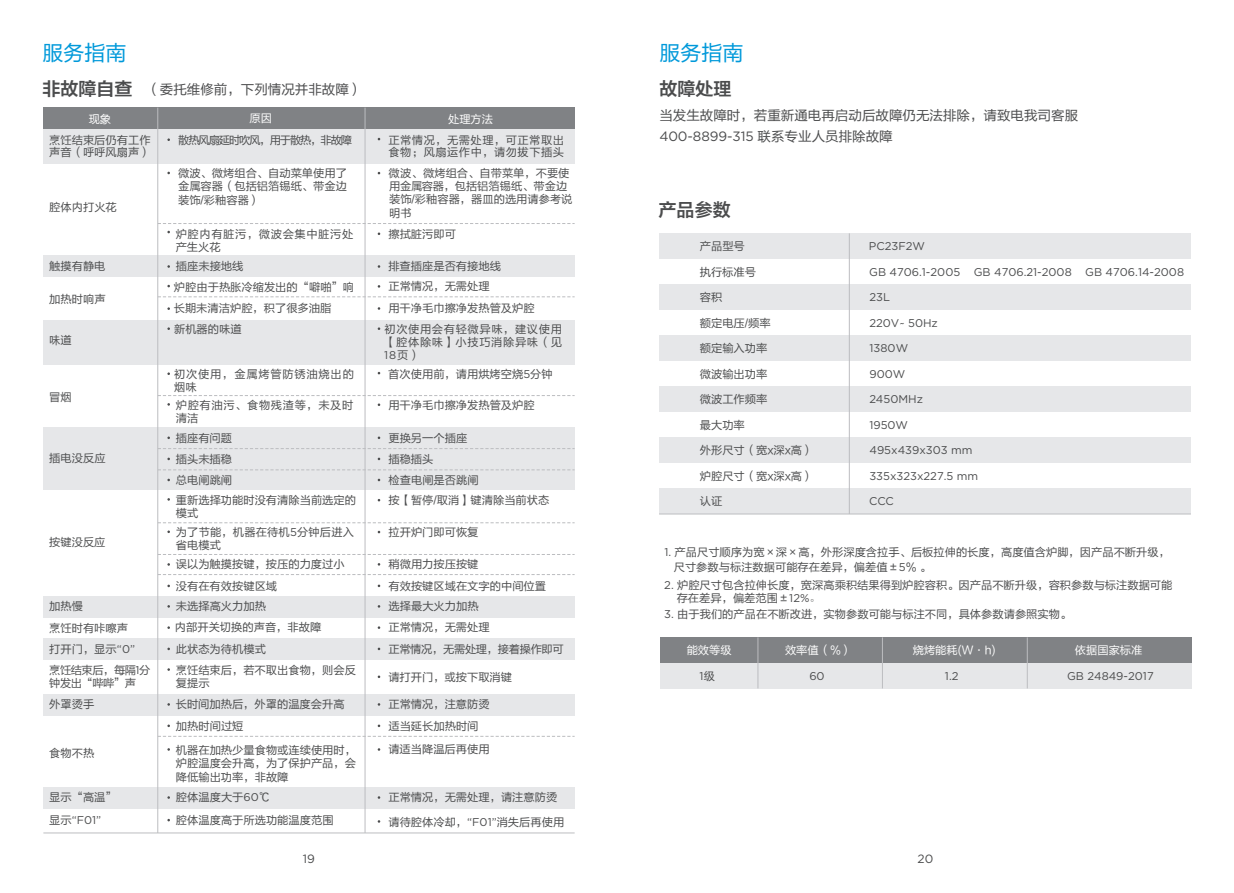
<style>
.page{position:relative;width:1234px;height:893px;background:#fff}
.page>*{position:absolute;margin:0;border:0;box-sizing:border-box;transform-origin:0 0}
.t1{font:21px "FZLTHK GBK1 0";color:#0099da}
.t2{font:18px "FZLTZCHK GBK1 0";color:#4b4c4d}
.t3{font:13.5px "FZLTHK GBK1 0";color:#4b4c4d}
.t4{font:13.5px "Gotham";letter-spacing:-.005em;color:#4b4c4d}
.t5{font:12px "Gotham";color:#4b4c4d}
.t6{font:11.25px/13px "FZLTHK GBK1 0";color:#4b4c4d}
.t7{font:11.25px/24.5px "Gotham";color:#4b4c4d}
.t8{font:11.25px/12.9px "FZLTHK GBK1 0";letter-spacing:.055em;color:#4b4c4d}
.t9{font:11.25px "FZLTHK GBK1 0";color:#fff}
.t10{font:11.25px/12.9px "FZLTHK GBK1 0";letter-spacing:.04em;color:#4b4c4d}
.t11{font:11.25px "Gotham";color:#4b4c4d}
.t12{font:11.25px/12.9px "FZLTHK GBK1 0";letter-spacing:-.04em;color:#4b4c4d}
.t13{font:11.25px/12.9px "FZLTHK GBK1 0";letter-spacing:.07em;color:#4b4c4d}
.t14{font:11.25px "FZLTHK GBK1 0";letter-spacing:-.095em;color:#4b4c4d}
.t15{font:11.25px "FZLTHK GBK1 0";letter-spacing:-.03em;color:#4b4c4d}
.s1{font-family:"FZLTZCHK GBK1 0";font-size:18px}
.s2{font-family:"Gotham"}
.s3{font-family:"FZLTHK GBK1 0"}
.s4{font-family:"Adobe Song Std";font-weight:300}
</style>
<div class="page">
<div style="left:659px;top:637px;width:532px;height:26px;background:#808285"></div>
<div style="left:659px;top:663px;width:532px;height:25px;background:#e6e7e9"></div>
<hr style="left:757px;top:637px;width:1px;height:51px;background:#bcbdc0">
<hr style="left:881px;top:637px;width:1px;height:51px;background:#bcbdc0">
<hr style="left:1026px;top:637px;width:1px;height:51px;background:#bcbdc0">
<div style="left:659px;top:233px;width:531px;height:26px;background:#e6e7e9"></div>
<div style="left:659px;top:284px;width:531px;height:26px;background:#e6e7e9"></div>
<div style="left:659px;top:335px;width:531px;height:26px;background:#e6e7e9"></div>
<div style="left:659px;top:386px;width:531px;height:26px;background:#e6e7e9"></div>
<div style="left:659px;top:437px;width:531px;height:26px;background:#e6e7e9"></div>
<div style="left:659px;top:488px;width:531px;height:26px;background:#e6e7e9"></div>
<hr style="left:659px;top:514px;width:531px;height:1px;background:#bcbdc0">
<hr style="left:848px;top:233px;width:1px;height:281px;background:#bcbdc0">
<div style="left:43px;top:427px;width:531px;height:63px;background:#e6e7e9"></div>
<div style="left:43px;top:320px;width:531px;height:44px;background:#e6e7e9"></div>
<div style="left:43px;top:107px;width:531px;height:22px;background:#808285"></div>
<div style="left:43px;top:596px;width:531px;height:21px;background:#e6e7e9"></div>
<div style="left:43px;top:638px;width:531px;height:21px;background:#e6e7e9"></div>
<svg style="left:158px;top:395px;width:416px;height:1px"></svg>
<svg style="left:158px;top:448px;width:416px;height:1px"></svg>
<svg style="left:158px;top:470px;width:416px;height:1px"></svg>
<svg style="left:158px;top:522px;width:416px;height:1px"></svg>
<div style="left:43px;top:694px;width:531px;height:21px;background:#e6e7e9"></div>
<div style="left:43px;top:787px;width:531px;height:21px;background:#e6e7e9"></div>
<svg style="left:158px;top:736px;width:416px;height:1px"></svg>
<div style="left:43px;top:256px;width:531px;height:21px;background:#e6e7e9"></div>
<svg style="left:158px;top:223px;width:416px;height:1px"></svg>
<svg style="left:158px;top:296px;width:416px;height:1px"></svg>
<svg style="left:158px;top:554px;width:416px;height:1px"></svg>
<svg style="left:158px;top:574px;width:416px;height:1px"></svg>
<div style="left:43px;top:129px;width:531px;height:35px;background:#e6e7e9"></div>
<hr style="left:157px;top:108px;width:1px;height:725px;background:#bcbdc0">
<hr style="left:364px;top:108px;width:1px;height:725px;background:#bcbdc0">
<hr style="left:43px;top:833px;width:531px;height:1px;background:#bcbdc0">
<h1 class="t1" style="left:42px;top:41px;width:85px">服务指南</h1>
<h1 class="t1" style="left:659px;top:41px;width:85px">服务指南</h1>
<p class="t3" style="left:42px;top:82px;width:321px"><span class="s1">非故障自查</span> （委托维修前，下列情况并非故障）</p>
<p class="t9" style="left:89px;top:113px;width:24px">现象</p>
<p class="t9" style="left:249px;top:112px;width:24px">原因</p>
<p class="t9" style="left:448px;top:113px;width:46px">处理方法</p>
<p class="t6" style="left:49px;top:134px;width:103px">烹饪结束后仍有工作声音（呼呼风扇声）</p>
<p class="t14" style="left:178px;top:133px;width:175px">散热风扇延时吹风，用于散热，非故障</p>
<p class="t10" style="left:388px;top:134px;width:177px">正常情况，无需处理，可正常取出食物；风扇运作中，请勿拔下插头</p>
<p class="t6" style="left:49px;top:201px;width:69px">腔体内打火花</p>
<p class="t6" style="left:178px;top:167px;width:170px;text-align:justify">微波、微烤组合、自动菜单使用了金属容器（包括铝箔锡纸、带金边装饰/彩釉容器）</p>
<p class="t8" style="left:176px;top:228px;width:179px">炉腔内有脏污，微波会集中脏污处产生火花</p>
<p class="t6" style="left:388px;top:167px;width:185px">微波、微烤组合、自带菜单，不要使用金属容器，包括铝箔锡纸、带金边装饰/彩釉容器，器皿的选用请参考说明书</p>
<p class="t6" style="left:388px;top:228px;width:69px">擦拭脏污即可</p>
<p class="t6" style="left:49px;top:260px;width:58px">触摸有静电</p>
<p class="t6" style="left:176px;top:260px;width:69px">插座未接地线</p>
<p class="t6" style="left:388px;top:260px;width:114px">排查插座是否有接地线</p>
<p class="t6" style="left:49px;top:293px;width:58px">加热时响声</p>
<p class="t6" style="left:49px;top:334px;width:24px">味道</p>
<p class="t6" style="left:49px;top:390px;width:24px">冒烟</p>
<p class="t6" style="left:49px;top:452px;width:58px">插电没反应</p>
<p class="t6" style="left:49px;top:536px;width:58px">按键没反应</p>
<p class="t6" style="left:174px;top:276px;width:182px;line-height:21.9px">炉腔由于热胀冷缩发出的“噼啪”响长期未清洁炉腔，积了很多油脂</p>
<p class="t6" style="left:174px;top:323px;width:69px">新机器的味道</p>
<p class="t13" style="left:174px;top:368px;width:181px">初次使用，金属烤管防锈油烧出的烟味</p>
<p class="t8" style="left:176px;top:399px;width:179px">炉腔有油污、食物残渣等，未及时清洁</p>
<p class="t6" style="left:176px;top:428px;width:58px;line-height:21px;text-align:justify">插座有问题插头未插稳总电闸跳闸</p>
<p class="t6" style="left:176px;top:494px;width:182px">重新选择功能时没有清除当前选定的模式</p>
<p class="t6" style="left:176px;top:526px;width:180px">为了节能，机器在待机<span class="s2">5</span>分钟后进入省电模式</p>
<p class="t6" style="left:176px;top:554px;width:170px;line-height:21.6px">误以为触摸按键，按压的力度过小没有在有效按键区域</p>
<p class="t6" style="left:388px;top:275px;width:148px;line-height:22.2px">正常情况，无需处理<br>用干净毛巾擦净发热管及炉腔</p>
<p class="t8" style="left:384px;top:323px;width:179px">初次使用会有轻微异味，建议使用【腔体除味】小技巧消除异味（见</p>
<p class="t7" style="left:384px;top:342px;width:38px">18<span class="s3">页）</span></p>
<p class="t6" style="left:388px;top:368px;width:166px">首次使用前，请用烘烤空烧<span class="s2">5</span>分钟</p>
<p class="t6" style="left:388px;top:399px;width:148px">用干净毛巾擦净发热管及炉腔</p>
<p class="t6" style="left:388px;top:428px;width:92px;line-height:21.1px">更换另一个插座插稳插头<br>检查电闸是否跳闸</p>
<p class="t6" style="left:388px;top:494px;width:162px">按【暂停/取消】键清除当前状态</p>
<p class="t6" style="left:388px;top:526px;width:91px">拉开炉门即可恢复</p>
<p class="t6" style="left:388px;top:554px;width:159px;line-height:21.6px">稍微用力按压按键<br>有效按键区域在文字的中间位置</p>
<p class="t6" style="left:49px;top:600px;width:35px">加热慢</p>
<p class="t6" style="left:176px;top:600px;width:92px">未选择高火力加热</p>
<p class="t6" style="left:388px;top:600px;width:91px">选择最大火力加热</p>
<p class="t6" style="left:49px;top:643px;width:87px">打开门，显示<span class="s2">“0”</span></p>
<p class="t6" style="left:176px;top:643px;width:91px">此状态为待机模式</p>
<p class="t15" style="left:388px;top:643px;width:177px">正常情况，无需处理，接着操作即可</p>
<p class="t6" style="left:49px;top:621px;width:80px">烹饪时有咔嚓声</p>
<p class="t6" style="left:175px;top:621px;width:148px">内部开关切换的声音，非故障</p>
<p class="t6" style="left:388px;top:621px;width:103px">正常情况，无需处理</p>
<p class="t12" style="left:49px;top:664px;width:103px">烹饪结束后，每隔<span class="s2">1</span>分钟发出“哔哔”声</p>
<p class="t6" style="left:176px;top:664px;width:181px">烹饪结束后，若不取出食物，则会反复提示</p>
<p class="t6" style="left:388px;top:670px;width:125px">请打开门，或按下取消键</p>
<p class="t6" style="left:388px;top:714px;width:103px;line-height:23.5px">适当延长加热时间请适当降温后再使用</p>
<p class="t6" style="left:49px;top:698px;width:46px">外罩烫手</p>
<p class="t6" style="left:176px;top:698px;width:170px">长时间加热后，外罩的温度会升高</p>
<p class="t6" style="left:388px;top:698px;width:103px">正常情况，注意防烫</p>
<p class="t6" style="left:176px;top:714px;width:181px;line-height:23.7px">加热时间过短<br>机器在加热少量食物或连续使用时，</p>
<p class="t6" style="left:176px;top:757px;width:181px;line-height:13.5px">炉腔温度会升高，为了保护产品，会降低输出功率，非故障</p>
<p class="t6" style="left:49px;top:747px;width:46px">食物不热</p>
<p class="t6" style="left:49px;top:791px;width:69px">显示“高温”</p>
<p class="t7" style="left:49px;top:808px;width:53px"><span class="s3">显示</span>“F01”</p>
<p class="t6" style="left:388px;top:791px;width:170px">正常情况，无需处理，请注意防烫</p>
<p class="t6" style="left:176px;top:786px;width:159px;line-height:23.1px">腔体温度大于<span class="s2">60</span>℃<br>腔体温度高于所选功能温度范围</p>
<p class="t6" style="left:388px;top:816px;width:177px">请待腔体冷却，<span class="s2">“F01”</span>消失后再使用</p>
<h2 class="t2" style="left:659px;top:79px;width:73px">故障处理</h2>
<p class="t3" style="left:659px;top:108px;width:420px">当发生故障时，若重新通电再启动后故障仍无法排除，请致电我司客服</p>
<p class="t4" style="left:659px;top:128px;width:235px">400-8899-315 <span class="s3">联系专业人员排除故障</span></p>
<h2 class="t2" style="left:658px;top:200px;width:73px">产品参数</h2>
<p class="t6" style="left:699px;top:240px;width:46px">产品型号</p>
<p class="t6" style="left:699px;top:265px;width:58px">执行标准号</p>
<p class="t6" style="left:699px;top:291px;width:24px">容积</p>
<p class="t6" style="left:699px;top:316px;width:72px">额定电压/频率</p>
<p class="t6" style="left:699px;top:342px;width:69px">额定输入功率</p>
<p class="t6" style="left:699px;top:367px;width:69px">微波输出功率</p>
<p class="t6" style="left:699px;top:393px;width:69px">微波工作频率</p>
<p class="t6" style="left:699px;top:419px;width:46px">最大功率</p>
<p class="t6" style="left:699px;top:444px;width:115px">外形尺寸（宽x深x高）</p>
<p class="t6" style="left:699px;top:464px;width:115px;line-height:24.5px">炉腔尺寸（宽x深x高）认证</p>
<p class="t11" style="left:868px;top:240px;width:58px">PC23F2W</p>
<p class="t7" style="left:869px;top:259px;width:316px">GB 4706.1-2005 GB 4706.21-2008 GB 4706.14-2008</p>
<p class="t7" style="left:869px;top:285px;width:22px">23L</p>
<p class="t7" style="left:869px;top:310px;width:70px">220V~ 50Hz</p>
<p class="t7" style="left:869px;top:336px;width:40px">1380W</p>
<p class="t7" style="left:869px;top:361px;width:37px">900W</p>
<p class="t7" style="left:869px;top:387px;width:55px">2450MHz</p>
<p class="t7" style="left:869px;top:412px;width:40px">1950W</p>
<p class="t7" style="left:869px;top:438px;width:104px">495x439x303 mm</p>
<p class="t7" style="left:869px;top:464px;width:110px">335x323x227.5 mm<br>CCC</p>
<p class="t6" style="left:673px;top:544px;width:497px;line-height:15.6px;text-indent:-9px"><span class="s2">1.</span> 产品尺寸顺序为宽×深×高，外形深度含拉手、后板拉伸的长度，高度值含炉脚，因产品不断升级，尺寸参数与标注数据可能存在差异，偏差值±<span class="s2">5</span>% 。</p>
<p class="t6" style="left:676px;top:579px;width:497px;text-indent:-12px"><span class="s2">2.</span> 炉腔尺寸包含拉伸长度，宽深高乘积结果得到炉腔容积。因产品不断升级，容积参数与标注数据可能存在差异，偏差范围±<span class="s2">12%</span><span class="s4">。</span></p>
<p class="t6" style="left:664px;top:608px;width:408px"><span class="s2">3.</span> 由于我们的产品在不断改进，实物参数可能与标注不同，具体参数请参照实物。</p>
<p class="t9" style="left:686px;top:644px;width:46px">能效等级</p>
<p class="t11" style="left:699px;top:669px;width:17px">1<span class="s3">级</span></p>
<p class="t9" style="left:784px;top:644px;width:69px">效率值（%）</p>
<p class="t11" style="left:809px;top:669px;width:17px">60</p>
<p class="t9" style="left:912px;top:643px;width:84px">烧烤能耗(W·h)</p>
<p class="t11" style="left:944px;top:669px;width:15px">1.2</p>
<p class="t9" style="left:1074px;top:644px;width:69px">依据国家标准</p>
<p class="t11" style="left:1066px;top:669px;width:88px">GB 24849-2017</p>
<p class="t5" style="left:302px;top:852px;width:14px">19</p>
<p class="t5" style="left:917px;top:852px;width:17px">20</p>
</div>
